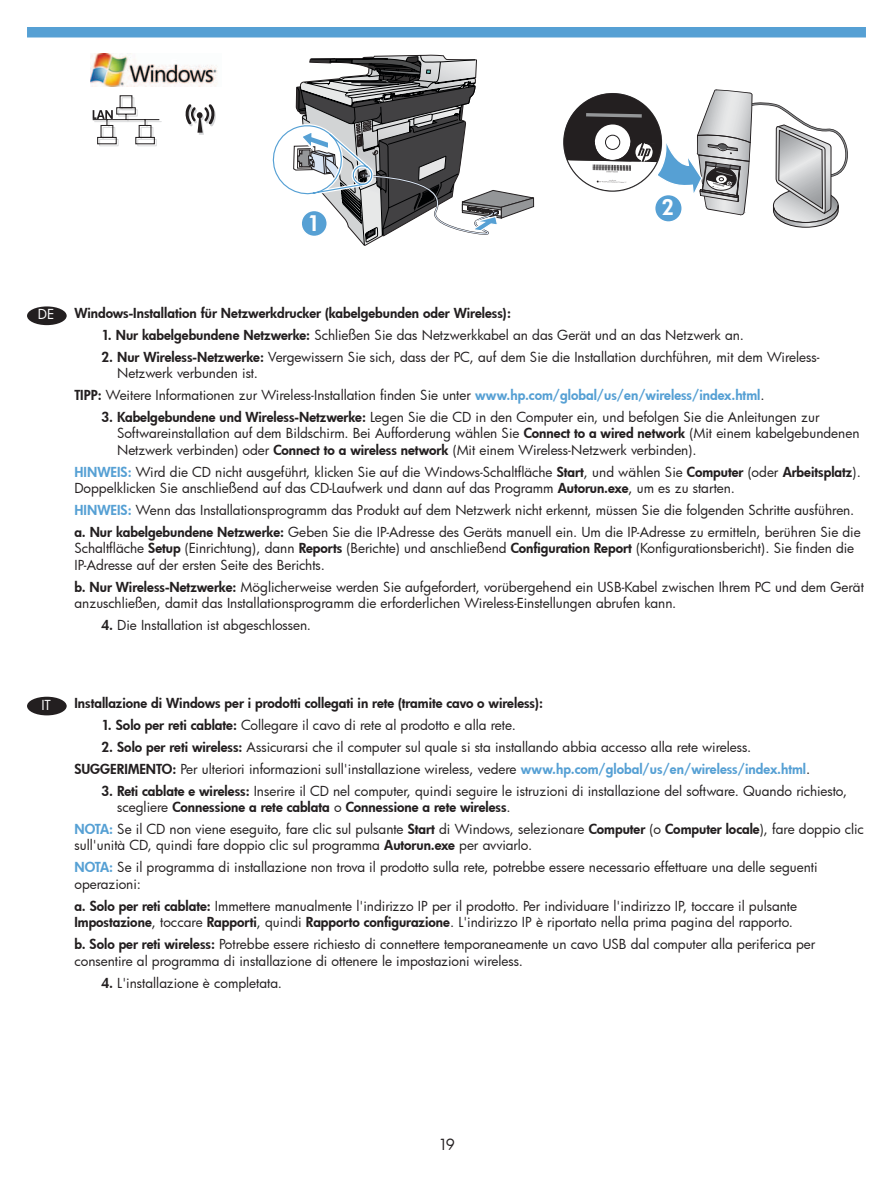
<style>
.page{position:relative;width:893px;height:1188px;background:#fff}
.page>*{position:absolute;margin:0;border:0;box-sizing:border-box;transform-origin:0 0}
.t1{font:21px "Futura Hv";color:#fff}
.t2{font:15px "Futura Bk";color:#231f20}
.t3{font:13.5px/16.5px "Futura Bk";color:#231f20}
.t4{font:13.5px "Futura Hv";color:#231f20}
.t5{font:13.5px "Futura Bk";color:#fff}
.s1{font-family:"Futura Hv"}
.s2{font-family:"Futura Hv";color:#56a0d4}
.s3{font-family:"Futura Bk"}
</style>
<div class="page">
<img style="left:91px;top:54px;width:127px;height:33px">
<svg style="left:93px;top:95px;width:69px;height:51px"></svg>
<svg style="left:185px;top:104px;width:31px;height:31px"></svg>
<svg style="left:563px;top:89px;width:284px;height:139px"></svg>
<svg style="left:272px;top:54px;width:263px;height:192px"></svg>
<div style="left:27px;top:27px;width:838px;height:11px;background:#56a0d4"></div>
<div style="left:655px;top:195px;width:26px;height:26px;background:#56a0d4;border-radius:50%"></div>
<div style="left:301px;top:210px;width:26px;height:26px;background:#56a0d4;border-radius:50%"></div>
<div style="left:300px;top:210px;width:28px;height:27px;border:2px solid #fff;border-radius:50%"></div>
<div style="left:27px;top:306px;width:40px;height:19px;background:#231f20;border-radius:50%"></div>
<div style="left:27px;top:697px;width:40px;height:18px;background:#231f20;border-radius:50%"></div>
<h1 class="t1" style="left:307px;top:209px;width:14px">1</h1>
<h1 class="t1" style="left:661px;top:193px;width:14px">2</h1>
<p class="t5" style="left:38px;top:305px;width:18px">DE</p>
<p class="t4" style="left:74px;top:304px;width:438px">Windows-Installation für Netzwerkdrucker (kabelgebunden oder Wireless):</p>
<p class="t3" style="left:101px;top:326px;width:643px"><span class="s1">1. Nur kabelgebundene Netzwerke:</span> Schließen Sie das Netzwerkkabel an das Gerät und an das Netzwerk an.</p>
<p class="t3" style="left:117px;top:348px;width:703px;text-indent:-16px"><span class="s1">2. Nur Wireless-Netzwerke:</span> Vergewissern Sie sich, dass der PC, auf dem Sie die Installation durchführen, mit dem Wireless-<br>Netzwerk verbunden ist.</p>
<p class="t3" style="left:74px;top:386px;width:691px"><span class="s1">TIPP:</span> Weitere Informationen zur Wireless-Installation finden Sie unter <span class="s2">www.hp.com/global/us/en/wireless/index.html</span>.</p>
<p class="t3" style="left:117px;top:408px;width:743px;text-indent:-16px"><span class="s1">3. Kabelgebundene und Wireless-Netzwerke:</span> Legen Sie die CD in den Computer ein, und befolgen Sie die Anleitungen zur<br>Softwareinstallation auf dem Bildschirm. Bei Aufforderung wählen Sie <span class="s1">Connect to a wired network</span> (Mit einem kabelgebundenen<br>Netzwerk verbinden) oder <span class="s1">Connect to a wireless network</span> (Mit einem Wireless-Netzwerk verbinden).</p>
<p class="t3" style="left:74px;top:463px;width:787px"><span class="s2">HINWEIS:</span> Wird die CD nicht ausgeführt, klicken Sie auf die Windows-Schaltfläche <span class="s1">Start</span>, und wählen Sie <span class="s1">Computer</span> (oder <span class="s1">Arbeitsplatz</span>).<br>Doppelklicken Sie anschließend auf das CD-Laufwerk und dann auf das Programm <span class="s1">Autorun.exe</span>, um es zu starten.</p>
<p class="t3" style="left:74px;top:499px;width:787px;line-height:21.9px"><span class="s2">HINWEIS:</span> Wenn das Installationsprogramm das Produkt auf dem Netzwerk nicht erkennt, müssen Sie die folgenden Schritte ausführen. <span class="s1">a. Nur kabelgebundene Netzwerke:</span> Geben Sie die IP-Adresse des Geräts manuell ein. Um die IP-Adresse zu ermitteln, berühren Sie die</p>
<p class="t3" style="left:74px;top:540px;width:781px">Schaltfläche <span class="s1">Setup</span> (Einrichtung), dann <span class="s1">Reports</span> (Berichte) und anschließend <span class="s1">Configuration Report</span> (Konfigurationsbericht). Sie finden die<br>IP-Adresse auf der ersten Seite des Berichts.</p>
<p class="t3" style="left:74px;top:578px;width:790px"><span class="s1">b. Nur Wireless-Netzwerke:</span> Möglicherweise werden Sie aufgefordert, vorübergehend ein USB-Kabel zwischen Ihrem PC und dem Gerät anzuschließen, damit das Installationsprogramm die erforderlichen Wireless-Einstellungen abrufen kann.</p>
<p class="t3" style="left:101px;top:617px;width:211px"><span class="s1">4.</span> Die Installation ist abgeschlossen.</p>
<p class="t5" style="left:41px;top:696px;width:11px">IT</p>
<p class="t4" style="left:74px;top:694px;width:470px">Installazione di Windows per i prodotti collegati in rete (tramite cavo o wireless):</p>
<p class="t3" style="left:101px;top:716px;width:415px"><span class="s1">1. Solo per reti cablate:</span> Collegare il cavo di rete al prodotto e alla rete.</p>
<p class="t3" style="left:74px;top:736px;width:737px;line-height:21.9px;text-indent:27px"><span class="s1">2. Solo per reti wireless:</span> Assicurarsi che il computer sul quale si sta installando abbia accesso alla rete wireless.<br><span class="s1">SUGGERIMENTO:</span> Per ulteriori informazioni sull'installazione wireless, vedere <span class="s2">www.hp.com/global/us/en/wireless/index.html</span>.</p>
<p class="t3" style="left:101px;top:782px;width:747px"><span class="s1">3. Reti cablate e wireless:</span> Inserire il CD nel computer, quindi seguire le istruzioni di installazione del software. Quando richiesto,</p>
<p class="t4" style="left:117px;top:798px;width:395px"><span class="s3">scegliere</span> Connessione a rete cablata <span class="s3">o</span> Connessione a rete wireless<span class="s3">.</span></p>
<p class="t3" style="left:74px;top:820px;width:790px"><span class="s2">NOTA:</span> Se il CD non viene eseguito, fare clic sul pulsante <span class="s1">Start</span> di Windows, selezionare <span class="s1">Computer</span> (o <span class="s1">Computer locale</span>), fare doppio clic sull'unità CD, quindi fare doppio clic sul programma <span class="s1">Autorun.exe</span> per avviarlo.</p>
<p class="t3" style="left:74px;top:859px;width:744px"><span class="s2">NOTA:</span> Se il programma di installazione non trova il prodotto sulla rete, potrebbe essere necessario effettuare una delle seguenti operazioni:</p>
<p class="t3" style="left:74px;top:897px;width:723px"><span class="s1">a. Solo per reti cablate:</span> Immettere manualmente l'indirizzo IP per il prodotto. Per individuare l'indirizzo IP, toccare il pulsante<br><span class="s1">Impostazione</span>, toccare <span class="s1">Rapporti</span>, quindi <span class="s1">Rapporto configurazione</span>. L'indirizzo IP è riportato nella prima pagina del rapporto.</p>
<p class="t3" style="left:74px;top:936px;width:742px"><span class="s1">b. Solo per reti wireless:</span> Potrebbe essere richiesto di connettere temporaneamente un cavo USB dal computer alla periferica per consentire al programma di installazione di ottenere le impostazioni wireless.</p>
<p class="t3" style="left:101px;top:974px;width:182px"><span class="s1">4.</span> L'installazione è completata.</p>
<p class="t2" style="left:438px;top:1134px;width:18px">19</p>
</div>
